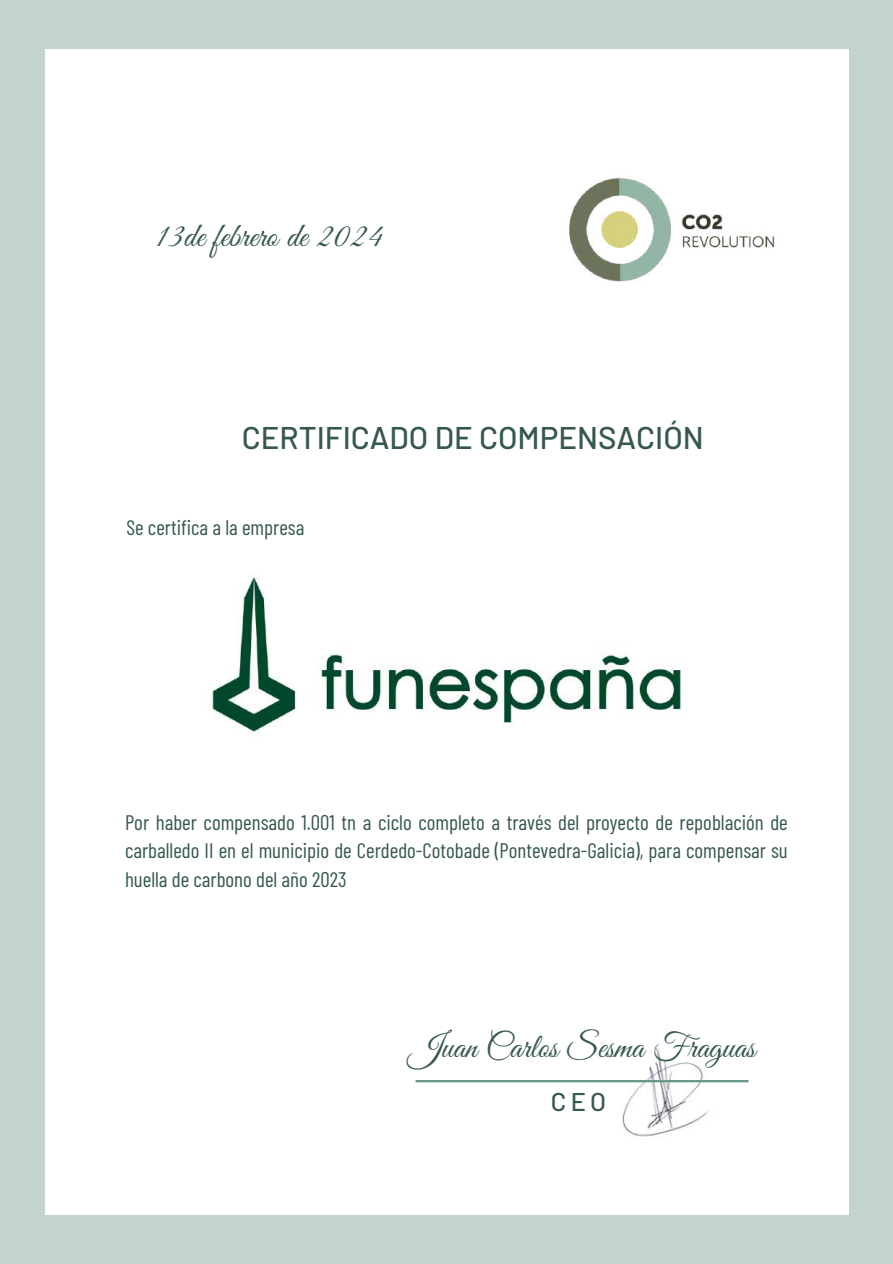
<style>
.page{position:relative;width:893px;height:1264px;background:#fff}
.page>*{position:absolute;margin:0;border:0;box-sizing:border-box;transform-origin:0 0}
.t1{font:34.05px "Great Vibes";color:#36594b}
.t2{font:500 31.35px "Barlow";color:#36594b}
.t3{font:500 25.65px "Barlow";color:#36594b}
.t4{font:21px/28.5px "Barlow Condensed";color:#36594b;text-align:justify}
</style>
<div class="page">
<div style="left:0;top:0;width:892px;height:48px;background:#c2d4cd"></div>
<img style="left:606px;top:1047px;width:125px;height:90px">
<hr style="left:415px;top:1080px;width:333px;height:2px;background:#679784">
<div style="left:0;top:1215px;width:892px;height:48px;background:#c2d4cd"></div>
<div style="left:0;top:0;width:44px;height:1263px;background:#c2d4cd"></div>
<div style="left:849px;top:0;width:43px;height:1263px;background:#c2d4cd"></div>
<img style="left:569px;top:177px;width:206px;height:105px">
<img style="left:212px;top:577px;width:470px;height:157px">
<h1 class="t1" style="left:155px;top:217px;width:229px">13de febrero de 2024</h1>
<h2 class="t2" style="left:242px;top:418px;width:463px">CERTIFICADO DE COMPENSACIÓN</h2>
<p class="t4" style="left:126px;top:513px;width:179px">Se certifica a la empresa</p>
<p class="t4" style="left:125px;top:807px;width:664px">Por haber compensado 1.001 tn a ciclo completo a través del proyecto de repoblación de carballedo II en el municipio de Cerdedo-Cotobade (Pontevedra-Galicia), para compensar su huella de carbono del año 2023</p>
<h1 class="t1" style="left:409px;top:1027px;width:348px">Juan Carlos Sesma Fraguas</h1>
<p class="t3" style="left:551px;top:1084px;width:57px">CEO</p>
</div>
